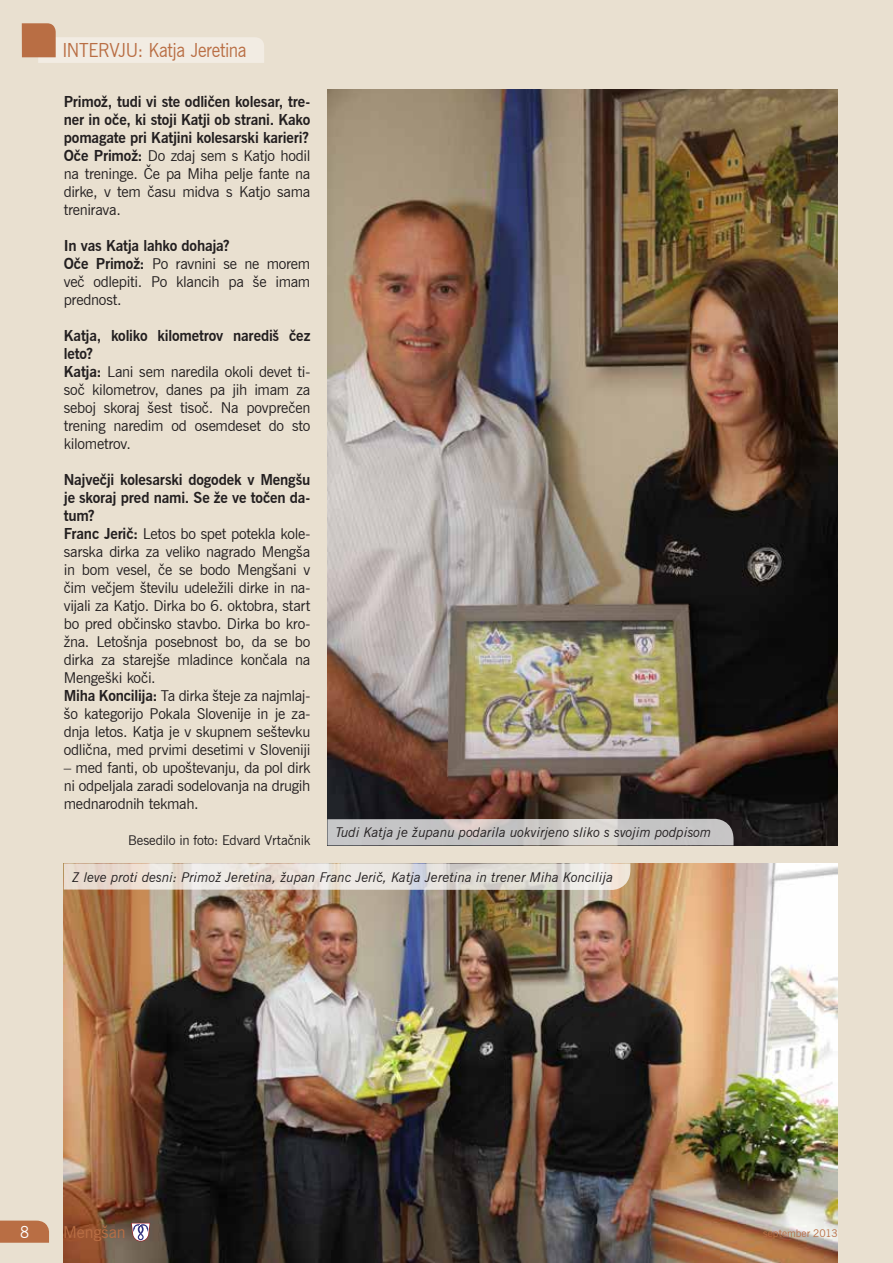
<style>
.page{position:relative;width:893px;height:1263px;background:#e9e0d0}
.page>*{position:absolute;margin:0;border:0;box-sizing:border-box;transform-origin:0 0}
.t1{font:19.5px "News Gothic BT";letter-spacing:-.02em;color:#b96e44;scale:.9 1}
.t2{font:16.5px "News Gothic BT";letter-spacing:-.01em;color:#b96e44}
.t3{font:16.5px "News Gothic BT";color:#fff;scale:.9 1}
.t4{font:15px/18px "News Gothic BT";letter-spacing:-.015em;color:#231f20}
.t5{font:700 15px/18px "News Gothic BT";letter-spacing:-.01em;color:#231f20;text-align:justify}
.t6{font:italic 13.5px "News Gothic BT";color:#231f20}
.t7{font:13.5px "News Gothic BT";letter-spacing:-.01em;color:#231f20}
.t8{font:10.5px "News Gothic BT";letter-spacing:.005em;color:#b96e44}
.s1{font-weight:400}
.s2{font-weight:700}
</style>
<div class="page">
<img style="left:64px;top:863px;width:774px;height:400px">
<svg style="left:0;top:1220px;width:49px;height:23px"></svg>
<svg style="left:22px;top:23px;width:242px;height:40px"></svg>
<svg style="left:131px;top:1223px;width:19px;height:18px"></svg>
<img style="left:327px;top:89px;width:511px;height:756px">
<svg style="left:327px;top:819px;width:406px;height:26px;background:#c7c5c5"></svg>
<svg style="left:64px;top:863px;width:566px;height:27px"></svg>
<h1 class="t1" style="left:62px;top:38px;width:206px">INTERVJU: Katja Jeretina</h1>
<p class="t5" style="left:64px;top:93px;width:248px">Primož, tudi vi ste odličen kolesar, tre&shy;ner in oče, ki stoji Katji ob strani. Kako pomagate pri Katjini kolesarski karieri?<br>Oče Primož: <span class="s1">Do zdaj sem s Katjo hodil na treninge. Če pa Miha pelje fante na dirke, v tem času midva s Katjo sama trenirava.</span></p>
<p class="t4" style="left:64px;top:237px;width:248px"><span class="s2">In vas Katja lahko dohaja?<br>Oče Primož:</span> Po ravnini se ne morem več odlepiti. Po klancih pa še imam prednost.</p>
<p class="t4" style="left:64px;top:327px;width:248px"><span class="s2">Katja, koliko kilometrov narediš čez leto?<br>Katja:</span> Lani sem naredila okoli devet ti&shy;soč kilometrov, danes pa jih imam za seboj skoraj šest tisoč. Na povprečen trening naredim od osemdeset do sto kilometrov.</p>
<p class="t4" style="left:64px;top:471px;width:248px"><span class="s2">Največji kolesarski dogodek v Mengšu je skoraj pred nami. Se že ve točen da&shy;tum?<br>Franc Jerič:</span> Letos bo spet potekla kole&shy;sarska dirka za veliko nagrado Mengša in bom vesel, če se bodo Mengšani v čim večjem številu udeležili dirke in na&shy;vijali za Katjo. Dirka bo 6. oktobra, start bo pred občinsko stavbo. Dirka bo kro&shy;žna. Letošnja posebnost bo, da se bo dirka za starejše mladince končala na Mengeški koči.<br><span class="s2">Miha Koncilija:</span> Ta dirka šteje za najmlaj&shy;šo kategorijo Pokala Slovenije in je za&shy;dnja letos. Katja je v skupnem seštevku odlična, med prvimi desetimi v Sloveniji</p>
<p class="t4" style="left:64px;top:759px;width:248px;text-align:justify">– med fanti, ob upoštevanju, da pol dirk ni odpeljala zaradi sodelovanja na drugih mednarodnih tekmah.</p>
<p class="t7" style="left:128px;top:832px;width:184px">Besedilo in foto: Edvard Vrtačnik</p>
<p class="t6" style="left:72px;top:869px;width:543px">Z leve proti desni: Primož Jeretina, župan Franc Jerič, Katja Jeretina in trener Miha Koncilija</p>
<p class="t6" style="left:336px;top:824px;width:377px">Tudi Katja je županu podarila uokvirjeno sliko s svojim podpisom</p>
<p class="t3" style="left:20px;top:1222px;width:11px">8</p>
<p class="t2" style="left:63px;top:1222px;width:64px">Mengšan</p>
<p class="t8" style="left:763px;top:1227px;width:76px">september 2013</p>
</div>
